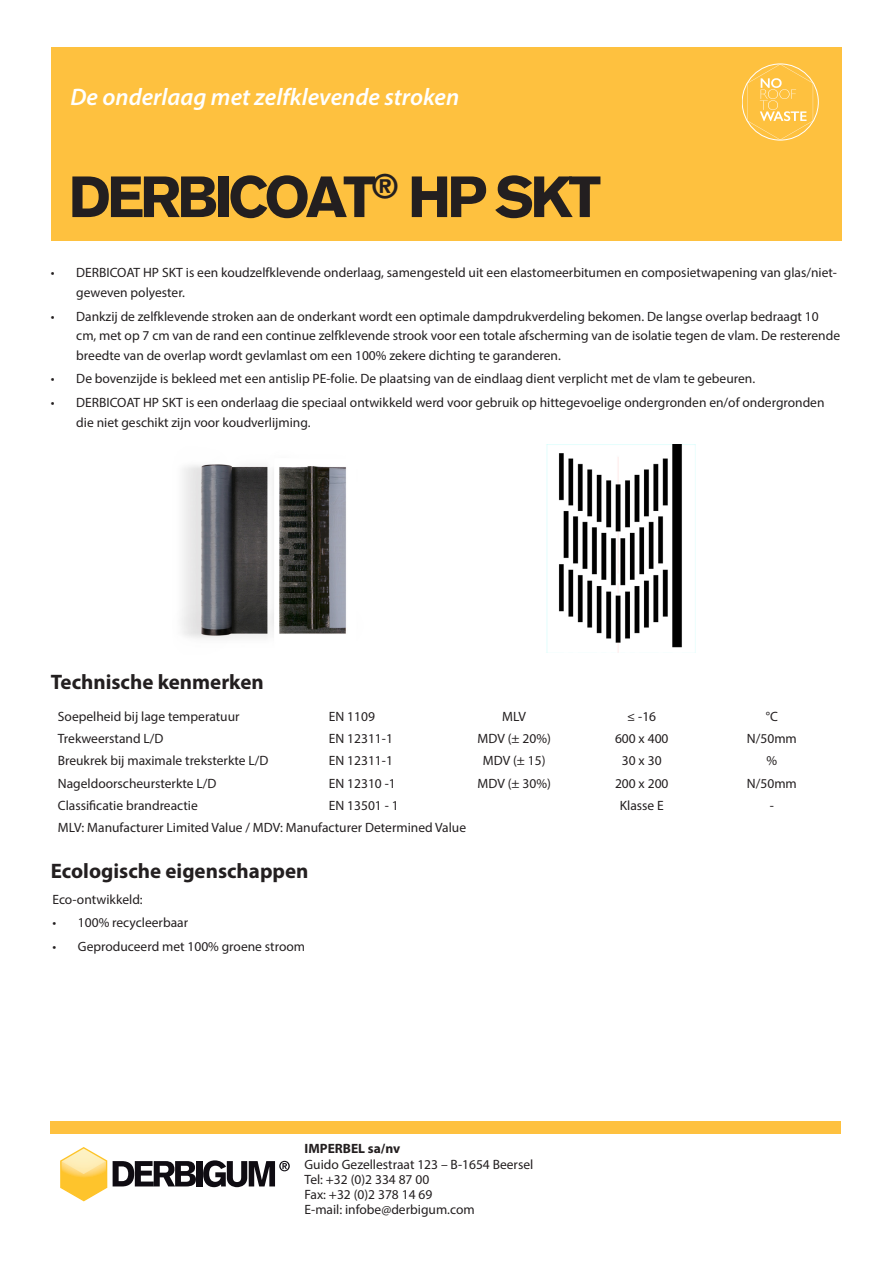
<style>
.page{position:relative;width:893px;height:1263px;background:#fff}
.page>*{position:absolute;margin:0;border:0;box-sizing:border-box;transform-origin:0 0}
.titre_principal{font:900 57px "Akzidenz Grotesk";letter-spacing:-.07em;color:#231f20}
.Intro-Italic{font:italic 600 24px "Myriad Pro";color:#fff}
.Titre{font:700 21px "Myriad Pro";color:#231f20}
.Texte_descriptif_puces{font:13.5px/19.5px "Myriad Pro";color:#231f20}
.Tableau_txt_appui_a_gauche{font:13.5px "Myriad Pro";color:#231f20}
.Tableau{font:13.5px "Myriad Pro";color:#231f20}
.adresse{font:13.5px/15px "Myriad Pro";color:#231f20}
.s1{font-weight:700}
</style>
<div class="page">
<div style="left:51px;top:47px;width:791px;height:193px;background:#fec13f"></div>
<img style="left:181px;top:464px;width:165px;height:174px">
<img style="left:546px;top:444px;width:150px;height:209px">
<svg style="left:60px;top:1147px;width:47px;height:54px"></svg>
<svg style="left:113px;top:1161px;width:83px;height:25px"></svg>
<div style="left:197px;top:1161px;width:6px;height:25px;background:#0f0c12"></div>
<svg style="left:203px;top:1160px;width:87px;height:27px"></svg>
<div style="left:51px;top:1122px;width:790px;height:12px;background:#fec13f"></div>
<svg style="left:747px;top:64px;width:66px;height:76px"></svg>
<p class="Intro-Italic" style="left:70px;top:81px;width:390px">De onderlaag met zelfklevende stroken</p>
<p class="titre_principal" style="left:69px;top:163px;width:534px">DERBICOAT<sup>®</sup> HP SKT</p>
<p class="Texte_descriptif_puces" style="left:76px;top:263px;width:762px;text-indent:-26px">• DERBICOAT HP SKT is een koudzelfklevende onderlaag, samengesteld uit een elastomeerbitumen en composietwapening van glas/niet&shy;geweven polyester.</p>
<p class="Texte_descriptif_puces" style="left:76px;top:306px;width:765px;text-indent:-26px">• Dankzij de zelfklevende stroken aan de onderkant wordt een optimale dampdrukverdeling bekomen. De langse overlap bedraagt 10 cm, met op 7 cm van de rand een continue zelfklevende strook voor een totale afscherming van de isolatie tegen de vlam. De resterende breedte van de overlap wordt gevlamlast om een 100% zekere dichting te garanderen.</p>
<p class="Texte_descriptif_puces" style="left:51px;top:369px;width:706px">• De bovenzijde is bekleed met een antislip PE-folie. De plaatsing van de eindlaag dient verplicht met de vlam te gebeuren.</p>
<p class="Texte_descriptif_puces" style="left:76px;top:393px;width:750px;text-indent:-26px">• DERBICOAT HP SKT is een onderlaag die speciaal ontwikkeld werd voor gebruik op hittegevoelige ondergronden en/of ondergronden die niet geschikt zijn voor koudverlijming.</p>
<p class="Titre" style="left:51px;top:668px;width:214px">Technische kenmerken</p>
<p class="Tableau_txt_appui_a_gauche" style="left:58px;top:708px;width:183px">Soepelheid bij lage temperatuur</p>
<p class="Tableau" style="left:329px;top:708px;width:48px">EN 1109</p>
<p class="Tableau" style="left:502px;top:708px;width:25px">MLV</p>
<p class="Tableau" style="left:627px;top:708px;width:30px">≤ -16</p>
<p class="Tableau" style="left:766px;top:708px;width:14px">°C</p>
<p class="Tableau_txt_appui_a_gauche" style="left:58px;top:730px;width:107px">Trekweerstand L/D</p>
<p class="Tableau" style="left:329px;top:730px;width:66px">EN 12311-1</p>
<p class="Tableau" style="left:477px;top:730px;width:75px">MDV (± 20%)</p>
<p class="Tableau" style="left:615px;top:730px;width:55px">600 x 400</p>
<p class="Tableau" style="left:747px;top:730px;width:51px">N/50mm</p>
<p class="Tableau_txt_appui_a_gauche" style="left:58px;top:752px;width:212px">Breukrek bij maximale treksterkte L/D</p>
<p class="Tableau" style="left:329px;top:752px;width:66px">EN 12311-1</p>
<p class="Tableau" style="left:483px;top:752px;width:64px">MDV (± 15)</p>
<p class="Tableau" style="left:622px;top:752px;width:41px">30 x 30</p>
<p class="Tableau" style="left:767px;top:752px;width:12px">%</p>
<p class="Tableau_txt_appui_a_gauche" style="left:58px;top:775px;width:160px">Nageldoorscheursterkte L/D</p>
<p class="Tableau" style="left:329px;top:775px;width:68px">EN 12310 -1</p>
<p class="Tableau" style="left:477px;top:775px;width:75px">MDV (± 30%)</p>
<p class="Tableau" style="left:615px;top:775px;width:55px">200 x 200</p>
<p class="Tableau" style="left:747px;top:775px;width:51px">N/50mm</p>
<p class="Tableau_txt_appui_a_gauche" style="left:58px;top:797px;width:141px">Classificatie brandreactie</p>
<p class="Tableau" style="left:329px;top:797px;width:71px">EN 13501 - 1</p>
<p class="Tableau" style="left:620px;top:797px;width:46px">Klasse E</p>
<p class="Tableau" style="left:770px;top:797px;width:6px">-</p>
<p class="Tableau_txt_appui_a_gauche" style="left:58px;top:819px;width:410px">MLV: Manufacturer Limited Value / MDV: Manufacturer Determined Value</p>
<p class="Titre" style="left:51px;top:857px;width:259px">Ecologische eigenschappen</p>
<p class="Texte_descriptif_puces" style="left:52px;top:889px;width:92px">Eco-ontwikkeld:</p>
<p class="Texte_descriptif_puces" style="left:52px;top:913px;width:137px">• 100% recycleerbaar</p>
<p class="Texte_descriptif_puces" style="left:52px;top:936px;width:254px">• Geproduceerd met 100% groene stroom</p>
<p class="adresse" style="left:305px;top:1141px;width:230px"><span class="s1">IMPERBEL sa/nv<br></span>Guido Gezellestraat 123 – B-1654 Beersel<br>Tel: +32 (0)2 334 87 00<br>Fax: +32 (0)2 378 14 69<br>E-mail: infobe@derbigum.com</p>
</div>
